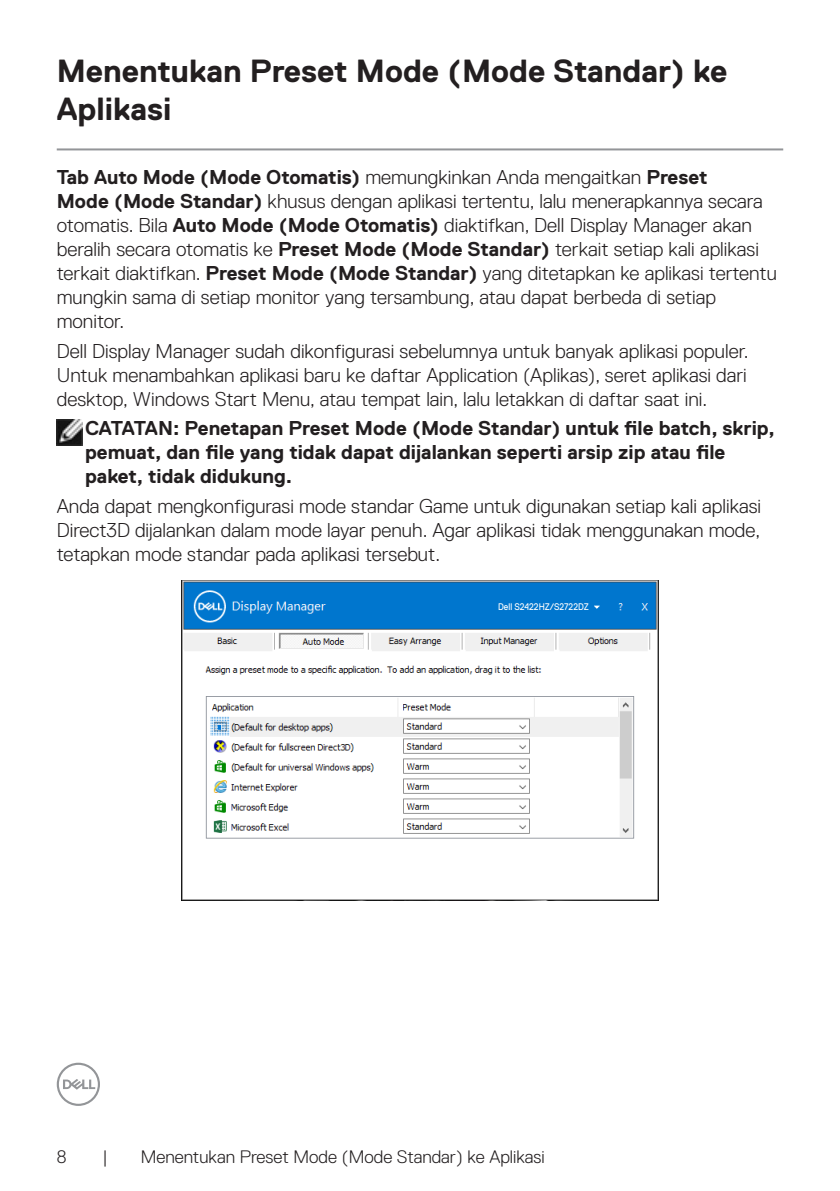
<style>
.page{position:relative;width:840px;height:1191px;background:#fff}
.page>*{position:absolute;margin:0;border:0;box-sizing:border-box;transform-origin:0 0}
.t1{font:700 32px/38.4px "Dell Replica";color:#231f20}
.t2{font:300 20px/24px "Dell Replica";color:#231f20;text-align:justify}
.t3{font:700 20px/24px "Dell Replica";color:#231f20}
.t4{font:300 18px "Dell Replica";color:#231f20}
.t5{font:9.6px "Dell Replica";color:#fff;scale:.9 1}
.s1{font-weight:700}
</style>
<div class="page">
<svg style="left:57px;top:1062px;width:43px;height:44px"></svg>
<hr style="left:57px;top:148px;width:725px;height:2px;background:#939598">
<img style="left:57px;top:420px;width:25px;height:25px">
<img style="left:182px;top:580px;width:475px;height:320px">
<div style="left:529px;top:600px;width:60px;height:12px;background:#0076ce"></div>
<h1 class="t1" style="left:57px;top:52px;width:672px">Menentukan Preset Mode (Mode Standar) ke<br>Aplikasi</h1>
<p class="t2" style="left:57px;top:165px;width:721px;text-align:left"><span class="s1">Tab Auto Mode (Mode Otomatis)</span> memungkinkan Anda mengaitkan <span class="s1">Preset<br>Mode (Mode Standar)</span> khusus dengan aplikasi tertentu, lalu menerapkannya secara otomatis. Bila <span class="s1">Auto Mode (Mode Otomatis)</span> diaktifkan, Dell Display Manager akan beralih secara otomatis ke <span class="s1">Preset Mode (Mode Standar)</span> terkait setiap kali aplikasi terkait diaktifkan. <span class="s1">Preset Mode (Mode Standar)</span> yang ditetapkan ke aplikasi tertentu mungkin sama di setiap monitor yang tersambung, atau dapat berbeda di setiap monitor.</p>
<p class="t2" style="left:57px;top:339px;width:693px">Dell Display Manager sudah dikonfigurasi sebelumnya untuk banyak aplikasi populer.<br>Untuk menambahkan aplikasi baru ke daftar Application (Aplikas), seret aplikasi dari desktop, Windows Start Menu, atau tempat lain, lalu letakkan di daftar saat ini.</p>
<p class="t3" style="left:85px;top:416px;width:690px">CATATAN: Penetapan Preset Mode (Mode Standar) untuk file batch, skrip, pemuat, dan file yang tidak dapat dijalankan seperti arsip zip atau file paket, tidak didukung.</p>
<p class="t2" style="left:57px;top:494px;width:705px">Anda dapat mengkonfigurasi mode standar Game untuk digunakan setiap kali aplikasi Direct3D dijalankan dalam mode layar penuh. Agar aplikasi tidak menggunakan mode, tetapkan mode standar pada aplikasi tersebut.</p>
<p class="t5" style="left:498px;top:601px;width:102px">Dell S2422HZ/S2722DZ</p>
<p class="t4" style="left:57px;top:1146px;width:11px">8</p>
<p class="t4" style="left:102px;top:1146px;width:7px">|</p>
<p class="t4" style="left:141px;top:1146px;width:405px">Menentukan Preset Mode (Mode Standar) ke Aplikasi</p>
</div>
